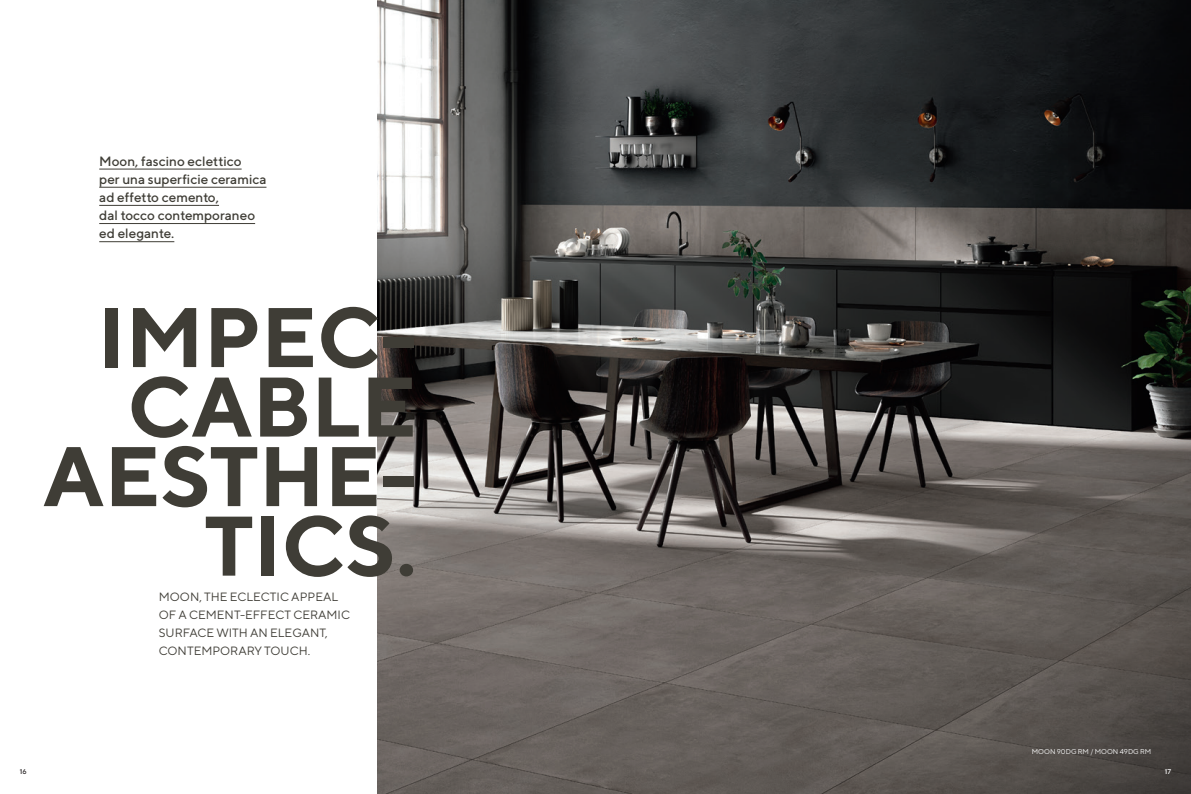
<style>
.page{position:relative;width:1191px;height:794px;background:#fff}
.page>*{position:absolute;margin:0;border:0;box-sizing:border-box;transform-origin:0 0}
.t1{font:700 84.2px/69.5px "TT Norms";color:#3f3d36;text-align:right}
.t2{font:500 13.5px/18.1px "TT Norms";color:#3f3d36}
.t3{font:12px/18.1px "TT Norms";color:#3f3d36}
.t4{font:7px "TT Norms";color:#fff}
.t5{font:500 7px "TT Norms";color:#231f20}
.t6{font:500 7px "TT Norms";color:#fff}
</style>
<div class="page">
<img style="left:377px;top:0;width:814px;height:794px">
<hr style="left:99px;top:169px;width:143px;height:1px;background:#3f3d36">
<hr style="left:99px;top:187px;width:167px;height:1px;background:#3f3d36">
<hr style="left:99px;top:205px;width:120px;height:1px;background:#3f3d36">
<hr style="left:99px;top:223px;width:156px;height:1px;background:#3f3d36">
<hr style="left:99px;top:241px;width:75px;height:1px;background:#3f3d36">
<p class="t2" style="left:99px;top:151px;width:169px">Moon, fascino eclettico<br>per una superficie ceramica ad effetto cemento,<br>dal tocco contemporaneo ed elegante.</p>
<h1 class="t1" style="left:43px;top:301px;width:375px">IMPEC-<br>CABLE<br>AESTHE-<br>TICS.</h1>
<p class="t3" style="left:159px;top:587px;width:193px">MOON, THE ECLECTIC APPEAL<br>OF A CEMENT-EFFECT CERAMIC<br>SURFACE WITH AN ELEGANT,<br>CONTEMPORARY TOUCH.</p>
<p class="t4" style="left:1031px;top:747px;width:121px">MOON 90DG RM / MOON 49DG RM</p>
<p class="t5" style="left:20px;top:767px;width:8px">16</p>
<p class="t6" style="left:1164px;top:767px;width:8px">17</p>
</div>
